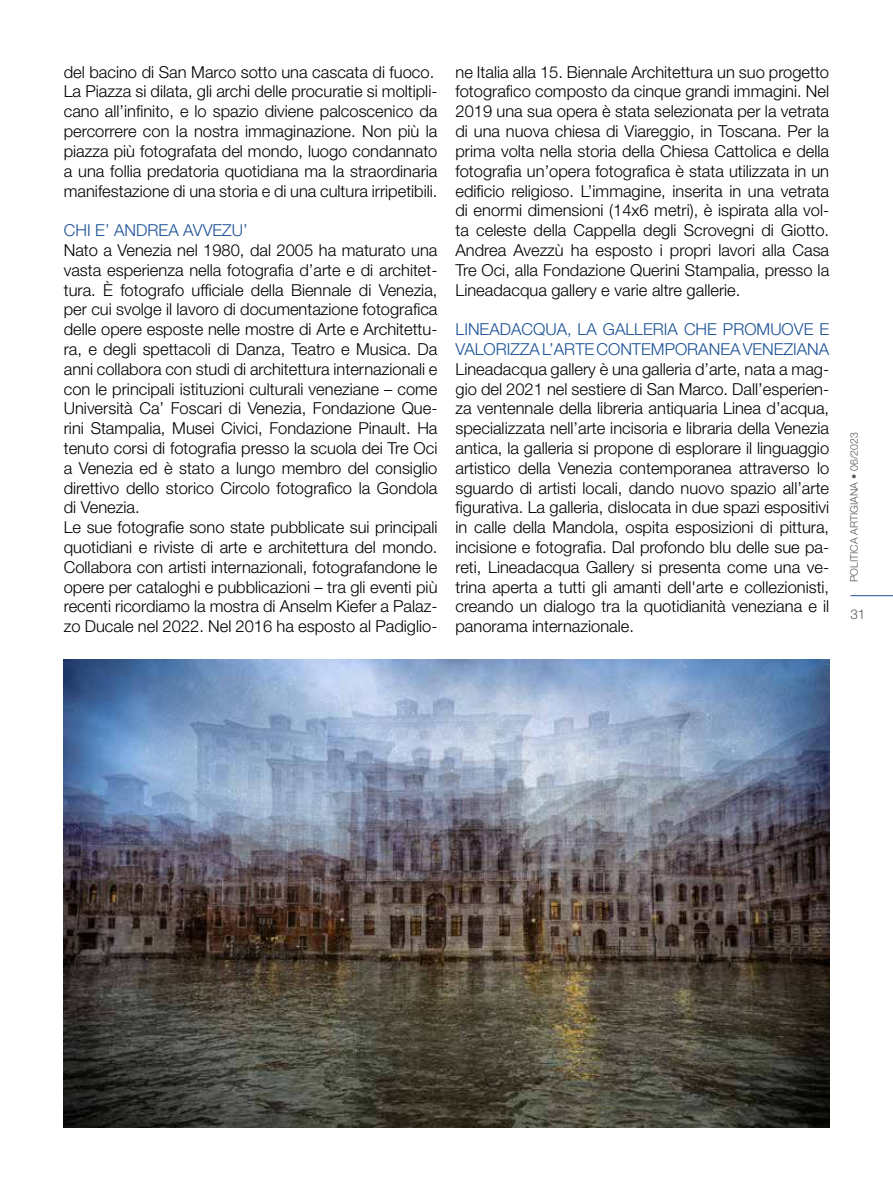
<style>
.page{position:relative;width:893px;height:1191px;background:#fff}
.page>*{position:absolute;margin:0;border:0;box-sizing:border-box;transform-origin:0 0}
.t1{font:300 16.5px/19.8px "Helvetica Neue LT Std";color:#000}
.t2{font:300 16.5px/19.8px "Helvetica Neue LT Std";color:#1b5196}
.t3{font:300 13.5px "Helvetica Neue LT Std";color:#575756}
.t4{font:300 10.5px "Helvetica Neue LT Std";color:#575756}
</style>
<div class="page">
<hr style="left:850px;top:595px;width:43px;height:1px;background:#1b5196">
<img style="left:64px;top:660px;width:765px;height:467px">
<p class="t1" style="left:64px;top:62px;width:375px">del bacino di San Marco sotto una cascata di fuoco.<br>La Piazza si dilata, gli archi delle procuratie si moltipli&shy;cano all’infinito, e lo spazio diviene palcoscenico da percorrere con la nostra immaginazione. Non più la piazza più fotografata del mondo, luogo condannato a una follia predatoria quotidiana ma la straordinaria manifestazione di una storia e di una cultura irripetibili.</p>
<p class="t2" style="left:64px;top:220px;width:185px">CHI E’ ANDREA AVVEZU’</p>
<p class="t1" style="left:64px;top:240px;width:375px">Nato a Venezia nel 1980, dal 2005 ha maturato una vasta esperienza nella fotografia d’arte e di architet&shy;tura. È fotografo ufficiale della Biennale di Venezia, per cui svolge il lavoro di documentazione fotografica delle opere esposte nelle mostre di Arte e Architettu&shy;ra, e degli spettacoli di Danza, Teatro e Musica. Da anni collabora con studi di architettura internazionali e con le principali istituzioni culturali veneziane – come Università Ca’ Foscari di Venezia, Fondazione Que&shy;rini Stampalia, Musei Civici, Fondazione Pinault. Ha tenuto corsi di fotografia presso la scuola dei Tre Oci a Venezia ed è stato a lungo membro del consiglio direttivo dello storico Circolo fotografico la Gondola di Venezia.<br>Le sue fotografie sono state pubblicate sui principali quotidiani e riviste di arte e architettura del mondo.<br>Collabora con artisti internazionali, fotografandone le opere per cataloghi e pubblicazioni – tra gli eventi più recenti ricordiamo la mostra di Anselm Kiefer a Palaz&shy;zo Ducale nel 2022. Nel 2016 ha esposto al Padiglio-</p>
<p class="t1" style="left:455px;top:62px;width:375px;text-align:justify">ne Italia alla 15. Biennale Architettura un suo progetto fotografico composto da cinque grandi immagini. Nel 2019 una sua opera è stata selezionata per la vetrata di una nuova chiesa di Viareggio, in Toscana. Per la prima volta nella storia della Chiesa Cattolica e della fotografia un’opera fotografica è stata utilizzata in un edificio religioso. L’immagine, inserita in una vetrata di enormi dimensioni (14x6 metri), è ispirata alla vol&shy;ta celeste della Cappella degli Scrovegni di Giotto.<br>Andrea Avezzù ha esposto i propri lavori alla Casa Tre Oci, alla Fondazione Querini Stampalia, presso la Lineadacqua gallery e varie altre gallerie.</p>
<p class="t2" style="left:455px;top:319px;width:375px">LINEADACQUA, LA GALLERIA CHE PROMUOVE E<br>VALORIZZA L’ARTE CONTEMPORANEA VENEZIANA</p>
<p class="t1" style="left:455px;top:359px;width:375px;text-align:justify">Lineadacqua gallery è una galleria d’arte, nata a mag&shy;gio del 2021 nel sestiere di San Marco. Dall’esperien&shy;za ventennale della libreria antiquaria Linea d’acqua, specializzata nell’arte incisoria e libraria della Venezia antica, la galleria si propone di esplorare il linguaggio artistico della Venezia contemporanea attraverso lo sguardo di artisti locali, dando nuovo spazio all’arte figurativa. La galleria, dislocata in due spazi espositivi in calle della Mandola, ospita esposizioni di pittura, incisione e fotografia. Dal profondo blu delle sue pa&shy;reti, Lineadacqua Gallery si presenta come una ve&shy;trina aperta a tutti gli amanti dell'arte e collezionisti, creando un dialogo tra la quotidianità veneziana e il panorama internazionale.</p>
<p class="t4" style="left:848px;top:582px;width:151px;rotate:-90deg">POLITICA ARTIGIANA • 06/2023</p>
<p class="t3" style="left:850px;top:605px;width:17px">31</p>
</div>
